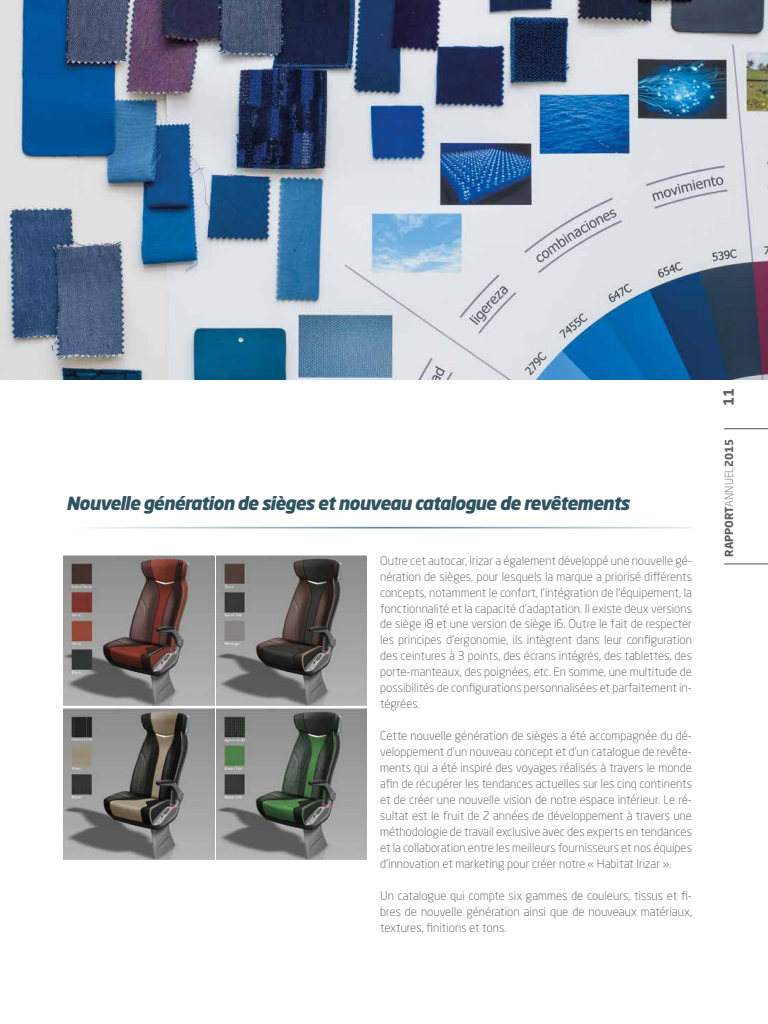
<style>
.page{position:relative;width:768px;height:1024px;background:#fff}
.page>*{position:absolute;margin:0;border:0;box-sizing:border-box;transform-origin:0 0}
.t1{font:italic 900 18px "Neo Sans Std";letter-spacing:-.04em;color:#305360}
.t2{font:700 14px "Neo Sans Std";color:#615e61}
.t3{font:300 12px/16px "Neo Sans Std";color:#575756;text-align:justify}
.t4{font:700 11px "Neo Sans Std";color:#615e61}
.s1{font-weight:300}
</style>
<div class="page">
<hr style="left:724px;top:428px;width:44px;height:1px;background:#4d4d4d">
<hr style="left:724px;top:564px;width:44px;height:1px;background:#4d4d4d">
<img style="left:0;top:0;width:768px;height:380px">
<img style="left:90px;top:527px;width:602px;height:1px">
<img style="left:64px;top:555px;width:150px;height:150px">
<img style="left:216px;top:555px;width:151px;height:150px">
<img style="left:64px;top:709px;width:150px;height:150px">
<img style="left:216px;top:709px;width:151px;height:150px">
<h1 class="t1" style="left:66px;top:492px;width:565px">Nouvelle génération de sièges et nouveau catalogue de revêtements</h1>
<p class="t3" style="left:380px;top:552px;width:313px">Outre cet autocar, Irizar a également développé une nouvelle gé&shy;nération de sièges, pour lesquels la marque a priorisé différents concepts, notamment le confort, l’intégration de l’équipement, la fonctionnalité et la capacité d’adaptation. Il existe deux versions de siège i8 et une version de siège i6. Outre le fait de respecter les principes d’ergonomie, ils intègrent dans leur configuration des ceintures à 3 points, des écrans intégrés, des tablettes, des porte-manteaux, des poignées, etc. En somme, une multitude de possibilités de configurations personnalisées et parfaitement in&shy;tégrées.</p>
<p class="t3" style="left:380px;top:728px;width:313px">Cette nouvelle génération de sièges a été accompagnée du dé&shy;veloppement d’un nouveau concept et d’un catalogue de revête&shy;ments qui a été inspiré des voyages réalisés à travers le monde afin de récupérer les tendances actuelles sur les cinq continents et de créer une nouvelle vision de notre espace intérieur. Le ré&shy;sultat est le fruit de 2 années de développement à travers une méthodologie de travail exclusive avec des experts en tendances et la collaboration entre les meilleurs fournisseurs et nos équipes d’innovation et marketing pour créer notre « Habitat Irizar ».</p>
<p class="t3" style="left:380px;top:888px;width:313px">Un catalogue qui compte six gammes de couleurs, tissus et fi&shy;bres de nouvelle génération ainsi que de nouveaux matériaux, textures, finitions et tons.</p>
<p class="t2" style="left:720px;top:406px;width:20px;rotate:-90deg">11</p>
<p class="t4" style="left:722px;top:557px;width:120px;rotate:-90deg">RAPPORT<span class="s1">ANNUEL</span>2015</p>
</div>
